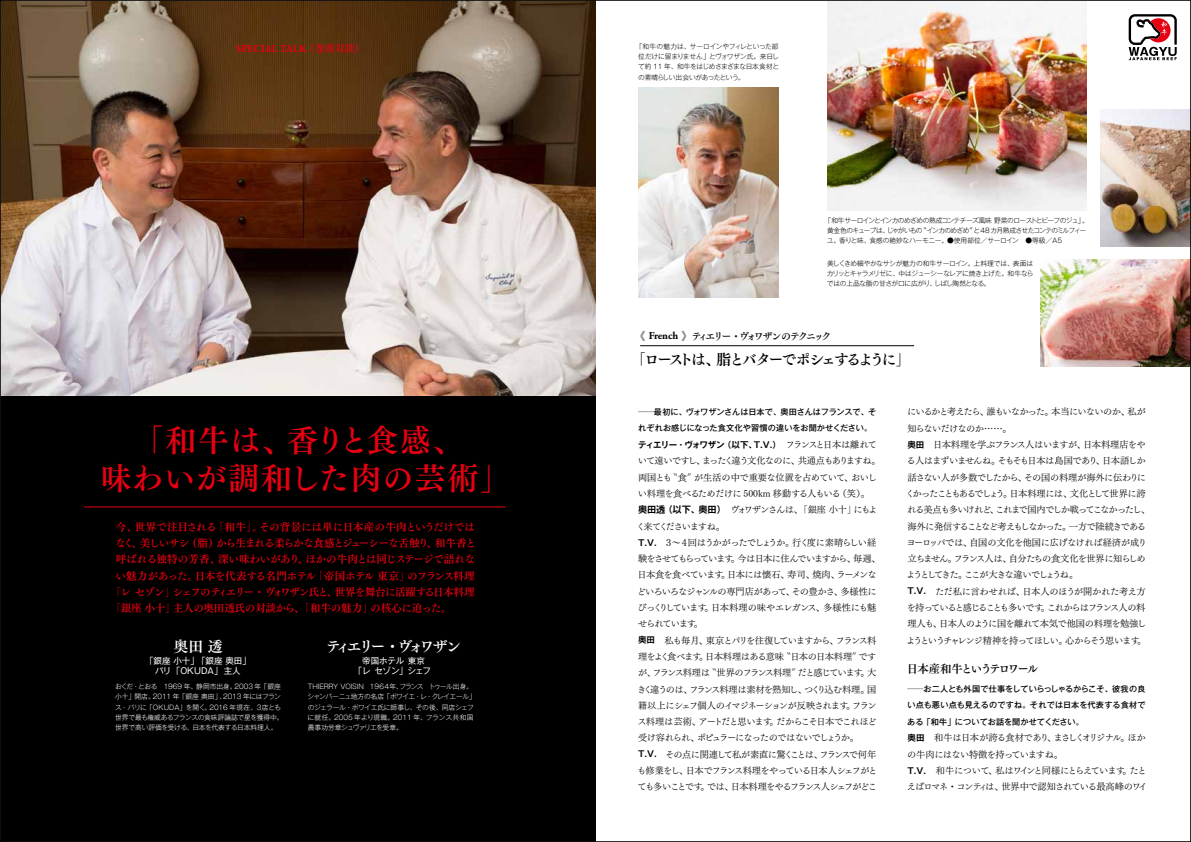
<style>
.page{position:relative;width:1191px;height:842px;background:#fff}
.page>*{position:absolute;margin:0;border:0;box-sizing:border-box;transform-origin:0 0}
.t1{font:31.2px/37.6px "Tsuku Min Pr 5 B";letter-spacing:.02em;color:#e60012;text-align:center}
.t2{font:14.9px "Tsuku Min Pr 5 B";letter-spacing:-.17em;color:#000}
.t3{font:14.9px "Tsuku Min Pr 5 B";letter-spacing:-.23em;color:#fff}
.t4{font:14.9px "Tsuku Min Pr 5 B";letter-spacing:-.2em;color:#fff}
.t5{font:11.3px "Tsuku Min Pro B";letter-spacing:-.15em;color:#000}
.t6{font:10.6px "Tsuku Min Pr 5 B";letter-spacing:-.025em;color:#e60012}
.t7{font:10.6px "Tsuku Min Pr 5 B";letter-spacing:-.1em;color:#e60012}
.t8{font:10.6px "Tsuku Min Pr 5 B";letter-spacing:-.095em;color:#e60012}
.t9{font:10.6px "Tsuku Min Pr 5 B";letter-spacing:-.015em;color:#e60012}
.t10{font:10.6px "Tsuku Min Pr 5 B";letter-spacing:-.045em;color:#e60012}
.t11{font:700 10.6px "Adobe Garamond Pro";color:#e60012}
.t12{font:9.9px "Tsuku Min Pr 5 B";letter-spacing:-.195em;color:#000}
.t13{font:9.2px/16.3px "Tsuku Min Pr 5 N R";letter-spacing:-.09em;color:#000}
.t14{font:700 8.5px "Gothic MB101 Pro De";letter-spacing:-.085em;color:#000}
.t15{font:8.5px/9.9px "Gothic MB101 Pro";color:#fff;text-align:center}
.t16{font:8.5px/9.9px "Gothic MB101 Pro";letter-spacing:-.02em;color:#fff;text-align:center}
.t17{font:500 8.1px/16.3px "Gothic MB101 Pro";letter-spacing:.005em;color:#000}
.t18{font:300 6.7px/10.3px "Gothic MB101 Pro";letter-spacing:-.07em;color:#000;text-align:justify}
.t19{font:300 6.7px/10.3px "Gothic MB101 Pro";letter-spacing:-.02em;color:#fff}
.s1{font-family:"Tsuku Min Pr 5 B";font-weight:400;font-size:9.9px}
.s2{font-size:10.6px}
.s3{font-family:"Adobe Garamond Pro";font-weight:700;font-size:10.6px}
.s4{font-family:"Tsuku Min Pr 5 N R";font-weight:400;font-size:9.2px}
.s5{font-family:"Hira Min Pro N W6"}
.s6{font-family:"Gothic MB101 Pro De";font-weight:700}
.s7{font-family:"Gothic MB101 Pro De";font-weight:700;font-size:8.5px}
</style>
<div class="page">
<img style="left:0;top:0;width:1191px;height:842px">
<p class="t11" style="left:236px;top:43px;width:130px">SPECIAL TALK<span class="s1">《巻頭対談》</span></p>
<h1 class="t1" style="left:100px;top:419px;width:412px">「和牛は、香りと食感、<br>味わいが調和した肉の芸術」</h1>
<p class="t6" style="left:116px;top:517px;width:360px">今、世界で注目される「和牛」。その背景には単に日本産の牛肉というだけでは</p>
<p class="t7" style="left:115px;top:534px;width:362px">なく、美しいサシ（脂）から生まれる柔らかな食感とジューシーな舌触り、和牛香と</p>
<p class="t9" style="left:116px;top:550px;width:361px">呼ばれる独特の芳香、深い味わいがあり、ほかの牛肉とは同じステージで語れな</p>
<p class="t10" style="left:115px;top:566px;width:361px">い魅力があった。日本を代表する名門ホテル「帝国ホテル 東京」のフランス料理</p>
<p class="t8" style="left:110px;top:583px;width:366px">「レ セゾン」シェフのティエリー・ヴォワザン氏と、世界を舞台に活躍する日本料理</p>
<p class="t6" style="left:110px;top:599px;width:342px">「銀座 小十」主人の奥田透氏の対談から、「和牛の魅力」の核心に迫った。</p>
<h2 class="t3" style="left:326px;top:633px;width:137px">ティエリー・ヴォワザン</h2>
<h2 class="t4" style="left:173px;top:633px;width:51px">奥田 透</h2>
<p class="t15" style="left:145px;top:655px;width:107px">「銀座 小十」「銀座 奥田」パリ「OKUDA」主人</p>
<p class="t19" style="left:115px;top:680px;width:170px">おくだ・とおる　1969 年、静岡市出身。2003 年「銀座小十」開店。2011 年「銀座 奥田」、2013 年にはフランス・パリに「OKUDA」を開く。2016 年現在、３店とも世界で最も権威あるフランスの食味評論誌で星を獲得中。世界で高い評価を受ける、日本を代表する日本料理人。</p>
<p class="t16" style="left:354px;top:655px;width:79px">帝国ホテル 東京<br>「レ セゾン」シェフ</p>
<p class="t19" style="left:307px;top:680px;width:170px">THIERRY VOISIN　1964年、フランス 　トゥール出身。シャンパーニュ地方の名店「ボワイエ・レ・クレイエール」のジェラール・ボワイエ氏に師事し、その後、同店シェフに就任。2005 年より現職。2011 年、フランス共和国農事功労章シュヴァリエを受章。</p>
<p class="t18" style="left:638px;top:40px;width:143px;text-indent:-2px">「和牛の魅力は、サーロインやフィレといった部位だけに留まりません」とヴォワザン氏。来日して約 11 年、和牛をはじめさまざまな日本食材との素晴らしい出会いがあったという。</p>
<p class="t18" style="left:827px;top:214px;width:263px;text-align:left;text-indent:-2px">「和牛サーロインとインカのめざめの熟成コンテチーズ風味 野菜のローストとビーフのジュ」。黄金色のキューブは、じゃがいもの＂インカのめざめ＂と 48 カ月熟成させたコンテのミルフィーユ。香りと味、食感の絶妙なハーモニー。●使用部位／サーロイン　●等級／Ａ５</p>
<p class="t18" style="left:826px;top:257px;width:208px">美しくきめ細やかなサシが魅力の和牛サーロイン。上料理では、表面はカリッとキャラメリゼに、中はジューシーなレアに焼き上げた。和牛ならではの上品な脂の甘さが口に広がり、しばし陶然となる。</p>
<p class="t12" style="left:635px;top:327px;width:198px"><span class="s2">《</span> <span class="s3">French</span> <span class="s2">》</span>ティエリー・ヴォワザンのテクニック</p>
<h2 class="t2" style="left:631px;top:346px;width:281px">「ローストは、脂とバターでポシェするように」</h2>
<p class="t17" style="left:638px;top:403px;width:240px">──最初に、ヴォワザンさんは日本で、奥田さんはフランスで、それぞれお感じになった食文化や習慣の違いをお聞かせください。</p>
<p class="t14" style="left:638px;top:437px;width:240px">ティエリー・ヴォワザン（以下、T.V.）<span class="s4">　フランスと日本は離れて</span></p>
<p class="t13" style="left:636px;top:452px;width:246px">いて遠いですし、まったく違う文化なのに、共通点もありますね。両国とも<span class="s5">〝</span>食<span class="s5">〟</span>が生活の中で重要な位置を占めていて、おいしい料理を食べるためだけに 500km 移動する人もいる（笑）。<br><span class="s6">奥田透（以下、奥田）　</span>ヴォワザンさんは、「銀座 小十」にもよく来てくださいますね。<br><span class="s7">T.V.　</span>３〜４回はうかがったでしょうか。行く度に素晴らしい経験をさせてもらっています。今は日本に住んでいますから、毎週、日本食を食べています。日本には懐石、寿司、焼肉、ラーメンなどいろいろなジャンルの専門店があって、その豊かさ、多様性にびっくりしています。日本料理の味やエレガンス、多様性にも魅せられています。<br><span class="s7">奥田</span>　私も毎月、東京とパリを往復していますから、フランス料理をよく食べます。日本料理はある意味<span class="s5">〝</span>日本の日本料理<span class="s5">〟</span>ですが、フランス料理は<span class="s5">〝</span>世界のフランス料理<span class="s5">〟</span>だと感じています。大きく違うのは、フランス料理は素材を熟知し、つくり込む料理。国籍以上にシェフ個人のイマジネーションが反映されます。フランス料理は芸術、アートだと思います。だからこそ日本でこれほど受け容れられ、ポピュラーになったのではないでしょうか。<br><span class="s7">T.V.</span>　その点に関連して私が素直に驚くことは、フランスで何年も修業をし、日本でフランス料理をやっている日本人シェフがとても多いことです。では、日本料理をやるフランス人シェフがどこ</p>
<p class="t13" style="left:905px;top:403px;width:246px">にいるかと考えたら、誰もいなかった。本当にいないのか、私が知らないだけなのか……。<br><span class="s7">奥田</span>　日本料理を学ぶフランス人はいますが、日本料理店をやる人はまずいませんね。そもそも日本は島国であり、日本語しか話さない人が多数でしたから、その国の料理が海外に伝わりにくかったこともあるでしょう。日本料理には、文化として世界に誇れる美点も多いけれど、これまで国内でしか戦ってこなかったし、海外に発信することなど考えもしなかった。一方で陸続きであるヨーロッパでは、自国の文化を他国に広げなければ経済が成り立ちません。フランス人は、自分たちの食文化を世界に知らしめようとしてきた。ここが大きな違いでしょうね。<br><span class="s7">T.V.</span>　ただ私に言わせれば、日本人のほうが開かれた考え方を持っていると感じることも多いです。これからはフランス人の料理人も、日本人のように国を離れて本気で他国の料理を勉強しようというチャレンジ精神を持ってほしい。心からそう思います。</p>
<p class="t5" style="left:906px;top:660px;width:133px">日本産和牛というテロワール</p>
<p class="t17" style="left:907px;top:680px;width:240px;text-align:justify">──お二人とも外国で仕事をしていらっしゃるからこそ、彼我の良い点も悪い点も見えるのですね。それでは日本を代表する食材である「和牛」についてお話を聞かせてください。</p>
<p class="t13" style="left:906px;top:729px;width:242px"><span class="s7">奥田</span>　和牛は日本が誇る食材であり、まさしくオリジナル。ほかの牛肉にはない特徴を持っていますね。<br><span class="s7">T.V.</span>　和牛について、私はワインと同様にとらえています。たとえばロマネ・コンティは、世界中で認知されている最高峰のワイ</p>
</div>
